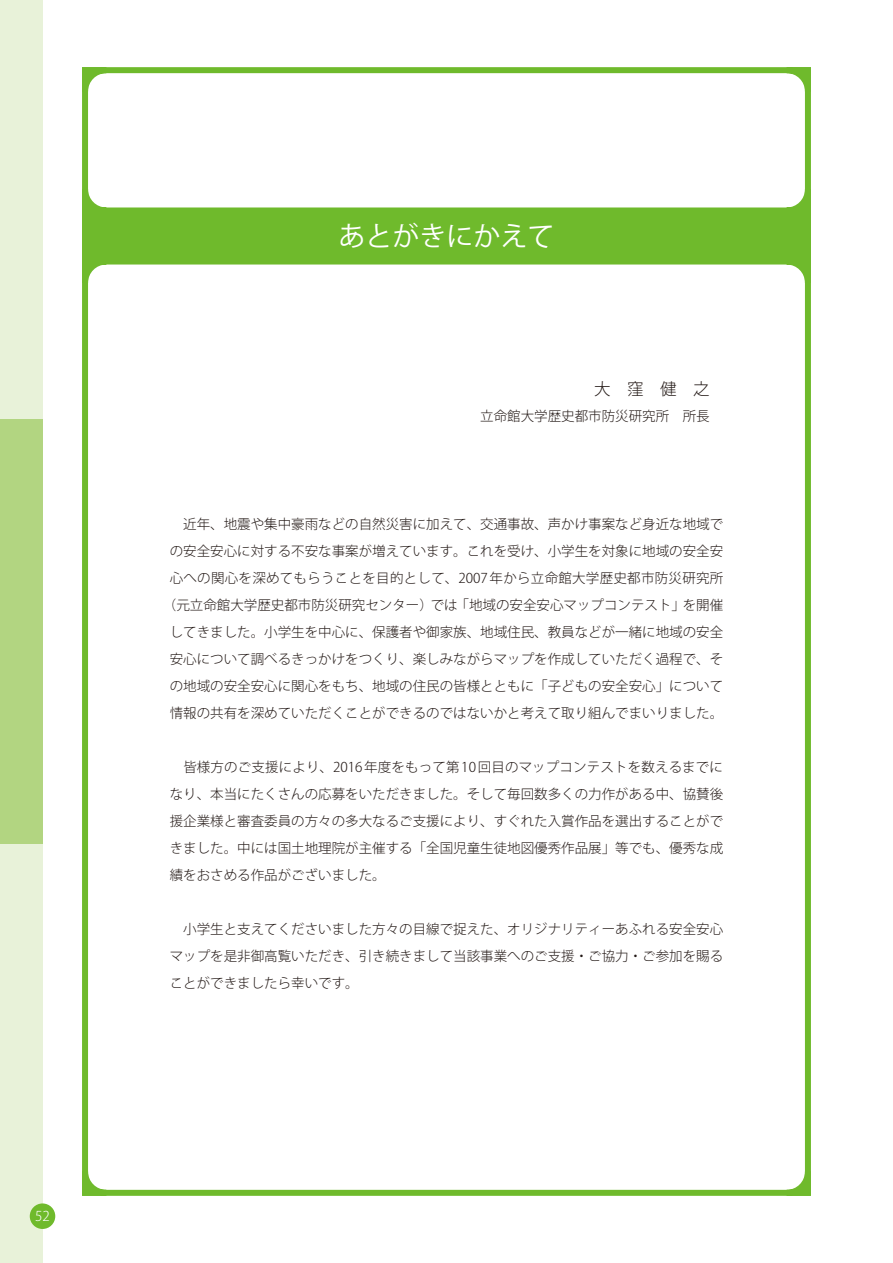
<style>
.page{position:relative;width:893px;height:1263px;background:#fff}
.page>*{position:absolute;margin:0;border:0;box-sizing:border-box;transform-origin:0 0}
.t1{font:27px "Koz Go Pr 6 N";color:#fff}
.t2{font:300 16.5px "Koz Go Pr 6 N";color:#221815}
.t3{font:300 13.5px/27px "Koz Go Pr 6 N";color:#221815;text-align:justify}
.t4{font:300 13.5px "Koz Go Pr 6 N";color:#fff}
</style>
<div class="page">
<div style="left:0;top:419px;width:43px;height:425px;background:#b2d581"></div>
<div style="left:0;top:0;width:43px;height:419px;background:#e8f2d9"></div>
<div style="left:0;top:844px;width:43px;height:419px;background:#e8f2d9"></div>
<div style="left:30px;top:1203px;width:25px;height:26px;background:#6fba2c;border-radius:50%"></div>
<div style="left:82px;top:67px;width:729px;height:1129px;border:6px solid #6fba2c"></div>
<svg style="left:781px;top:1165px;width:30px;height:31px"></svg>
<svg style="left:781px;top:67px;width:30px;height:30px"></svg>
<svg style="left:82px;top:1165px;width:30px;height:31px"></svg>
<svg style="left:82px;top:67px;width:30px;height:30px"></svg>
<div style="left:82px;top:207px;width:729px;height:57px;background:#6fba2c"></div>
<svg style="left:781px;top:183px;width:30px;height:33px"></svg>
<svg style="left:781px;top:255px;width:30px;height:34px"></svg>
<svg style="left:82px;top:183px;width:30px;height:33px"></svg>
<svg style="left:82px;top:255px;width:30px;height:34px"></svg>
<p class="t4" style="left:35px;top:1209px;width:16px">52</p>
<h1 class="t1" style="left:338px;top:221px;width:218px">あとがきにかえて</h1>
<p class="t2" style="left:594px;top:380px;width:117px">大　窪　健　之</p>
<p class="t3" style="left:480px;top:403px;width:231px">立命館大学歴史都市防災研究所　所長</p>
<p class="t3" style="left:163px;top:511px;width:562px;text-align:center">　近年、地震や集中豪雨などの自然災害に加えて、交通事故、声かけ事案など身近な地域での安全安心に対する不安な事案が増えています。これを受け、小学生を対象に地域の安全安心への関心を深めてもらうことを目的として、2007 年から立命館大学歴史都市防災研究所（元立命館大学歴史都市防災研究センター）では「地域の安全安心マップコンテスト」を開催してきました。小学生を中心に、保護者や御家族、地域住民、教員などが一緒に地域の安全安心について調べるきっかけをつくり、楽しみながらマップを作成していただく過程で、その地域の安全安心に関心をもち、地域の住民の皆様とともに「子どもの安全安心」について情報の共有を深めていただくことができるのではないかと考えて取り組んでまいりました。</p>
<p class="t3" style="left:170px;top:754px;width:555px">　皆様方のご支援により、2016 年度をもって第 10 回目のマップコンテストを数えるまでになり、本当にたくさんの応募をいただきました。そして毎回数多くの力作がある中、協賛後援企業様と審査委員の方々の多大なるご支援により、すぐれた入賞作品を選出することができました。中には国土地理院が主催する「全国児童生徒地図優秀作品展」等でも、優秀な成績をおさめる作品がございました。</p>
<p class="t3" style="left:170px;top:916px;width:555px">　小学生と支えてくださいました方々の目線で捉えた、オリジナリティーあふれる安全安心マップを是非御高覧いただき、引き続きまして当該事業へのご支援・ご協力・ご参加を賜ることができましたら幸いです。</p>
</div>
